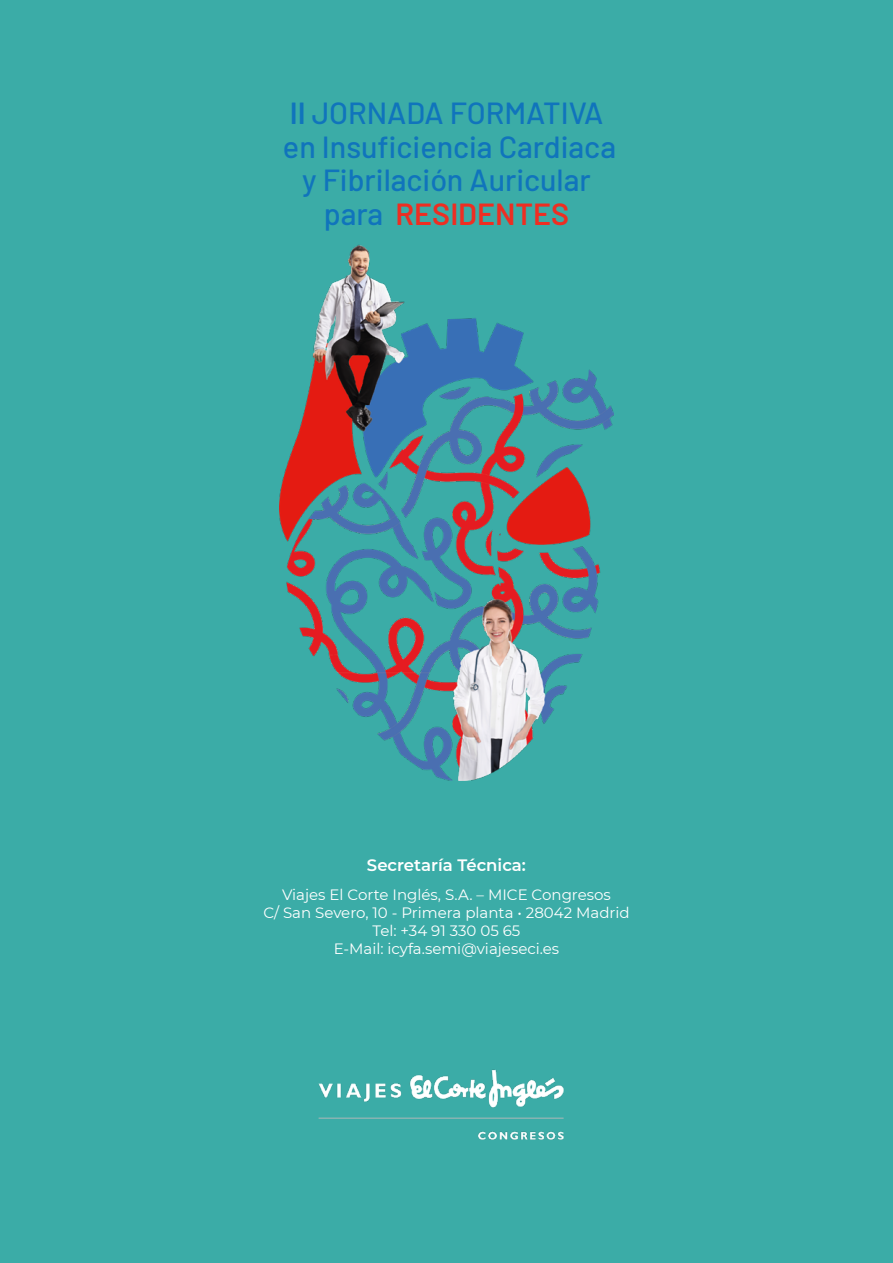
<style>
.page{position:relative;width:893px;height:1263px;background:#3baca7}
.page>*{position:absolute;margin:0;border:0;box-sizing:border-box;transform-origin:0 0}
.t1{font:500 30.45px/33.6px "Barlow";color:#1074bc;text-align:center}
.t2{font:600 16.5px "Montserrat";color:#fff}
.t3{font:15px "Montserrat";color:#fff}
.s1{font-weight:600}
.s2{font-weight:600;color:#ee2e22}
</style>
<div class="page">
<img style="left:318px;top:1069px;width:246px;height:71px">
<img style="left:280px;top:244px;width:333px;height:536px">
<p class="t1" style="left:283px;top:94px;width:335px"><span class="s1">II</span> JORNADA FORMATIVA en Insuficiencia Cardiaca y Fibrilación Auricular para <span class="s2">RESIDENTES</span></p>
<p class="t2" style="left:367px;top:853px;width:161px">Secretaría Técnica:</p>
<p class="t3" style="left:282px;top:884px;width:330px">Viajes El Corte Inglés, S.A. – MICE Congresos</p>
<p class="t3" style="left:263px;top:902px;width:368px">C/ San Severo, 10 - Primera planta • 28042 Madrid</p>
<p class="t3" style="left:373px;top:920px;width:149px">Tel: +34 91 330 05 65</p>
<p class="t3" style="left:334px;top:938px;width:227px">E-Mail: icyfa.semi@viajeseci.es</p>
</div>
